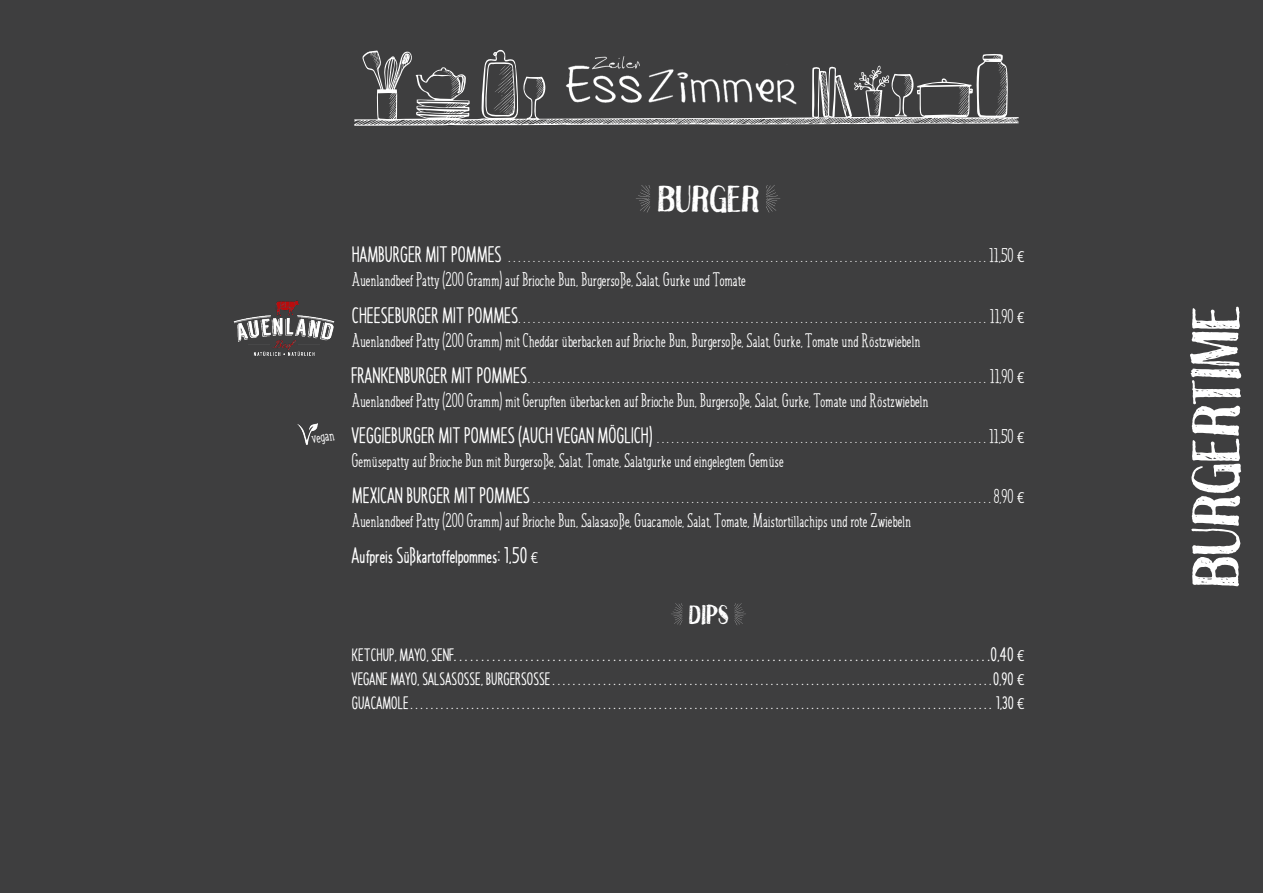
<style>
.page{position:relative;width:1263px;height:893px;background:#3e3e3f}
.page>*{position:absolute;margin:0;border:0;box-sizing:border-box;transform-origin:0 0}
.t1{font:69px "True Sketch";color:#fff}
.t2{font:38.4px "True Sketch";color:#fff}
.t3{font:27px "True Sketch";color:#fff}
.t4{font:700 22.5px "Jovial Sans";color:#fff}
.t5{font:19.95px/24px "Jovial";color:#fff}
.t6{font:700 19.5px "Jovial Sans";color:#fff}
.t7{font:700 18px/24px "Jovial Sans";color:#fff}
.t8{font:18px "Jovial";color:#fff}
.s1{font-family:"Jovial Sans";font-weight:700;font-size:22.5px}
.s2{font-family:"Botanika Mono";font-size:15px}
.s3{font-family:"Botanika Mono";font-weight:400;font-size:15px}
.s4{font-size:18px}
</style>
<div class="page">
<svg style="left:636px;top:185px;width:15px;height:27px"></svg>
<svg style="left:766px;top:185px;width:14px;height:27px"></svg>
<img style="left:298px;top:423px;width:19px;height:21px">
<svg style="left:671px;top:603px;width:12px;height:22px"></svg>
<svg style="left:735px;top:603px;width:11px;height:22px"></svg>
<svg style="left:354px;top:49px;width:665px;height:77px"></svg>
<img style="left:565px;top:49px;width:236px;height:77px">
<img style="left:233px;top:300px;width:102px;height:56px">
<p class="t8" style="left:310px;top:428px;width:25px;rotate:-9deg">vegan</p>
<h2 class="t2" style="left:657px;top:176px;width:104px">BURGER</h2>
<p class="t5" style="left:352px;top:244px;width:675px"><span class="s1">HAMBURGER MIT POMMES</span> . . . . . . . . . . . . . . . . . . . . . . . . . . . . . . . . . . . . . . . . . . . . . . . . . . . . . . . . . . . . . . . . . . . . . . . . . . . . . . . . . . . . . . . . . . . . . . . . . 11,50 <span class="s2">€<br></span>Auenlandbeef Patty (200 Gramm) auf Brioche Bun, Burgersoße, Salat, Gurke und Tomate</p>
<p class="t5" style="left:352px;top:304px;width:675px"><span class="s1">CHEESEBURGER MIT POMMES</span> . . . . . . . . . . . . . . . . . . . . . . . . . . . . . . . . . . . . . . . . . . . . . . . . . . . . . . . . . . . . . . . . . . . . . . . . . . . . . . . . . . . . . . . . . . . . . . . 11,90 <span class="s2">€<br></span>Auenlandbeef Patty (200 Gramm) mit Cheddar überbacken auf Brioche Bun, Burgersoße, Salat, Gurke, Tomate und Röstzwiebeln</p>
<p class="t5" style="left:352px;top:364px;width:675px"><span class="s1">FRANKENBURGER MIT POMMES</span> . . . . . . . . . . . . . . . . . . . . . . . . . . . . . . . . . . . . . . . . . . . . . . . . . . . . . . . . . . . . . . . . . . . . . . . . . . . . . . . . . . . . . . . . . . . . . 11,90 <span class="s2">€<br></span>Auenlandbeef Patty (200 Gramm) mit Gerupften überbacken auf Brioche Bun, Burgersoße, Salat, Gurke, Tomate und Röstzwiebeln</p>
<p class="t5" style="left:352px;top:425px;width:675px"><span class="s1">VEGGIEBURGER MIT POMMES (AUCH VEGAN MÖGLICH)</span> . . . . . . . . . . . . . . . . . . . . . . . . . . . . . . . . . . . . . . . . . . . . . . . . . . . . . . . . . . . . . . . . . . . 11,50 <span class="s2">€<br></span>Gemüsepatty auf Brioche Bun mit Burgersoße, Salat, Tomate, Salatgurke und eingelegtem Gemüse</p>
<p class="t5" style="left:352px;top:485px;width:675px"><span class="s1">MEXICAN BURGER MIT POMMES</span> . . . . . . . . . . . . . . . . . . . . . . . . . . . . . . . . . . . . . . . . . . . . . . . . . . . . . . . . . . . . . . . . . . . . . . . . . . . . . . . . . . . . . . . . . . . . . 8,90 <span class="s2">€<br></span>Auenlandbeef Patty (200 Gramm) auf Brioche Bun, Salasasoße, Guacamole, Salat, Tomate, Maistortillachips und rote Zwiebeln</p>
<p class="t4" style="left:352px;top:544px;width:189px">Aufpreis Süßkartoffelpommes: 1,50 <span class="s3">€</span></p>
<h3 class="t3" style="left:689px;top:599px;width:41px">DIPS</h3>
<p class="t6" style="left:352px;top:644px;width:675px"><span class="s4">KETCHUP, MAYO, SENF</span> . . . . . . . . . . . . . . . . . . . . . . . . . . . . . . . . . . . . . . . . . . . . . . . . . . . . . . . . . . . . . . . . . . . . . . . . . . . . . . . . . . . . . . . . . . . . . . . . . 0,40 <span class="s3">€</span></p>
<p class="t7" style="left:352px;top:667px;width:675px">VEGANE MAYO, SALSASOSSE, BURGERSOSSE . . . . . . . . . . . . . . . . . . . . . . . . . . . . . . . . . . . . . . . . . . . . . . . . . . . . . . . . . . . . . . . . . . . . . . . . . . . . . . . . . . . . . . 0,90 <span class="s3">€<br></span>GUACAMOLE . . . . . . . . . . . . . . . . . . . . . . . . . . . . . . . . . . . . . . . . . . . . . . . . . . . . . . . . . . . . . . . . . . . . . . . . . . . . . . . . . . . . . . . . . . . . . . . . . . . . . . . . . . . . . . . . . . . 1,30 <span class="s3">€</span></p>
<h1 class="t1" style="left:1176px;top:588px;width:284px;rotate:-90deg">BURGERTIME</h1>
</div>
